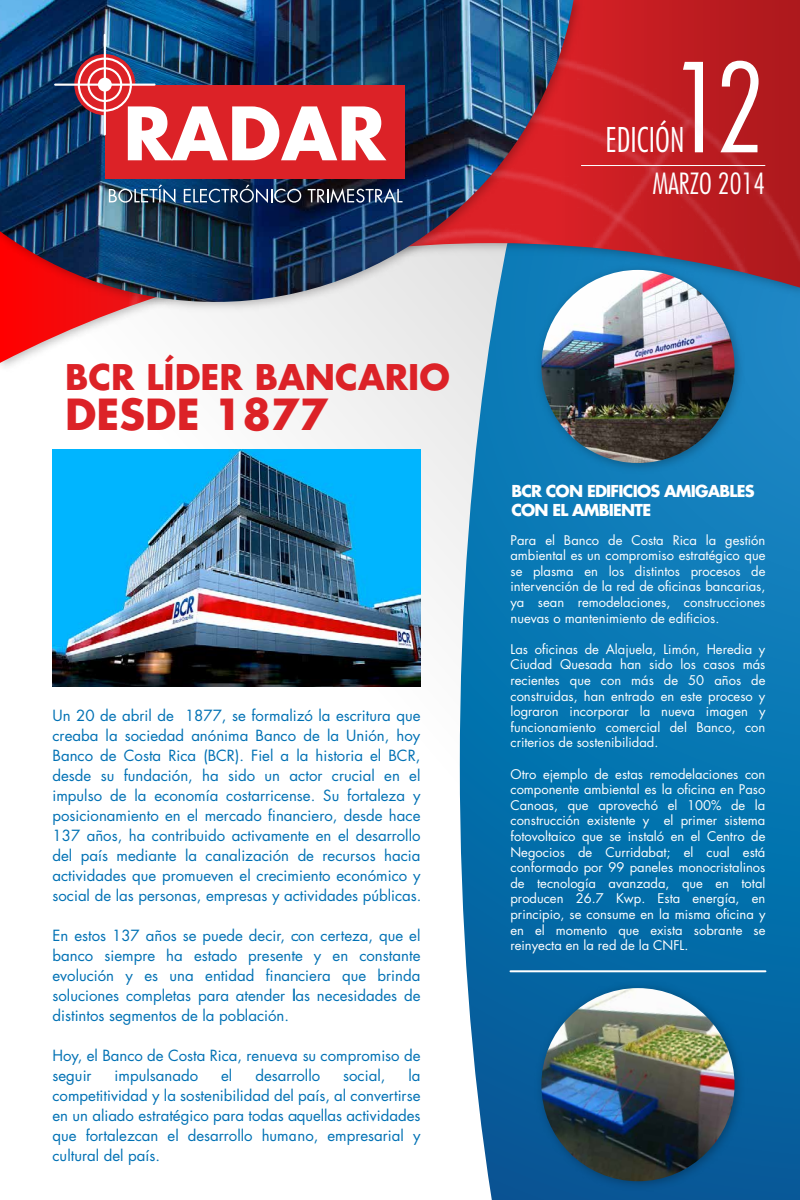
<style>
.page{position:relative;width:800px;height:1200px;background:#fff}
.page>*{position:absolute;margin:0;border:0;box-sizing:border-box;transform-origin:0 0}
.t1{font:300 condensed 120px "Futura Std";color:#fff}
.t2{font:700 41.7px "Futura Std";color:#dc2227}
.t3{font:700 34.4px "Futura Std";color:#dc2227}
.t4{font:300 condensed 33.2px "Futura Std";color:#fff}
.t5{font:300 condensed 28.5px "Futura Std";color:#fff}
.t6{font:700 16px/19.2px "Futura Std";letter-spacing:-.05em;color:#fff}
.t7{font:15px/20px "Futura Std";color:#0071b4;text-align:justify}
.t8{font:13px/15.6px "Futura Std";color:#fff;text-align:justify}
</style>
<div class="page">
<svg style="left:460px;top:497px;width:340px;height:420px;background:#0775b1"></svg>
<img style="left:688px;top:16px;width:112px;height:216px">
<img style="left:0;top:0;width:688px;height:585px">
<img style="left:0;top:0;width:574px;height:302px">
<img style="left:53px;top:450px;width:367px;height:236px">
<img style="left:462px;top:232px;width:338px;height:265px">
<img style="left:541px;top:270px;width:194px;height:193px;border-radius:97px">
<img style="left:463px;top:917px;width:337px;height:283px">
<img style="left:541px;top:988px;width:194px;height:193px;border-radius:97px">
<hr style="left:510px;top:970px;width:255px;height:2px;background:#fff">
<img style="left:780px;top:665px;width:20px;height:459px">
<div style="left:105px;top:85px;width:300px;height:93px;background:#dc2227"></div>
<svg style="left:128px;top:106px;width:258px;height:54px"></svg>
<svg style="left:74px;top:54px;width:61px;height:61px;fill:#dc2227"></svg>
<div style="left:78px;top:58px;width:54px;height:54px;border:2px solid #fff;border-radius:50%"></div>
<div style="left:98px;top:78px;width:14px;height:14px;background:#fff;border-radius:50%"></div>
<div style="left:87px;top:67px;width:35px;height:35px;border:2px solid #fff;border-radius:50%"></div>
<hr style="left:55px;top:84px;width:100px;height:2px;background:#fff">
<hr style="left:104px;top:35px;width:2px;height:99px;background:#fff">
<svg style="left:109px;top:184px;width:66px;height:19px"></svg>
<svg style="left:184px;top:184px;width:117px;height:19px;background:#3a5273"></svg>
<svg style="left:308px;top:188px;width:95px;height:15px"></svg>
<h1 class="t1" style="left:673px;top:37px;width:94px">12</h1>
<h3 class="t5" style="left:653px;top:167px;width:114px">MARZO 2014</h3>
<h3 class="t4" style="left:606px;top:120px;width:80px">EDICIÓN</h3>
<h3 class="t3" style="left:65px;top:354px;width:386px">BCR LÍDER BANCARIO</h3>
<h2 class="t2" style="left:65px;top:386px;width:265px">DESDE 1877</h2>
<p class="t7" style="left:53px;top:706px;width:370px">Un 20 de abril de 1877, se formalizó la escritura que creaba la sociedad anónima Banco de la Unión, hoy Banco de Costa Rica (BCR). Fiel a la historia el BCR, desde su fundación, ha sido un actor crucial en el impulso de la economía costarricense. Su fortaleza y posicionamiento en el mercado financiero, desde hace 137 años, ha contribuido activamente en el desarrollo del país mediante la canalización de recursos hacia actividades que promueven el crecimiento económico y social de las personas, empresas y actividades públicas.</p>
<p class="t7" style="left:53px;top:925px;width:369px">En estos 137 años se puede decir, con certeza, que el banco siempre ha estado presente y en constante evolución y es una entidad financiera que brinda soluciones completas para atender las necesidades de distintos segmentos de la población.</p>
<p class="t7" style="left:53px;top:1045px;width:369px">Hoy, el Banco de Costa Rica, renueva su compromiso de seguir</p>
<p class="t7" style="left:53px;top:1065px;width:369px;text-indent:356px">la competitividad y la sostenibilidad del país, al convertirse en un aliado estratégico para todas aquellas actividades que fortalezcan el desarrollo humano, empresarial y cultural del país.</p>
<p class="t7" style="left:115px;top:1065px;width:85px">impulsanado</p>
<p class="t7" style="left:221px;top:1065px;width:13px">el</p>
<p class="t7" style="left:255px;top:1065px;width:66px">desarrollo</p>
<p class="t7" style="left:343px;top:1065px;width:44px">social,</p>
<p class="t6" style="left:511px;top:481px;width:245px">BCR CON EDIFICIOS AMIGABLES<br>CON EL AMBIENTE</p>
<p class="t8" style="left:510px;top:532px;width:257px">Para el Banco de Costa Rica la gestión ambiental es un compromiso estratégico que se plasma en los distintos procesos de intervención de la red de oficinas bancarias, ya sean remodelaciones, construcciones nuevas o mantenimiento de edificios.</p>
<p class="t8" style="left:510px;top:641px;width:257px">Las oficinas de Alajuela, Limón, Heredia y Ciudad Quesada han sido los casos más recientes que con más de 50 años de construidas, han entrado en este proceso y lograron incorporar la nueva imagen y funcionamiento comercial del Banco, con criterios de sostenibilidad.</p>
<p class="t8" style="left:510px;top:766px;width:257px">Otro ejemplo de estas remodelaciones con componente ambiental es la oficina en Paso Canoas, que aprovechó el 100% de la construcción existente y el primer sistema fotovoltaico que se instaló en el Centro de Negocios de Curridabat; el cual está conformado por 99 paneles monocristalinos de tecnología avanzada, que en total producen 26.7 Kwp. Esta energía, en principio, se consume en la misma oficina y en el momento que exista sobrante se reinyecta en la red de la CNFL.</p>
</div>
